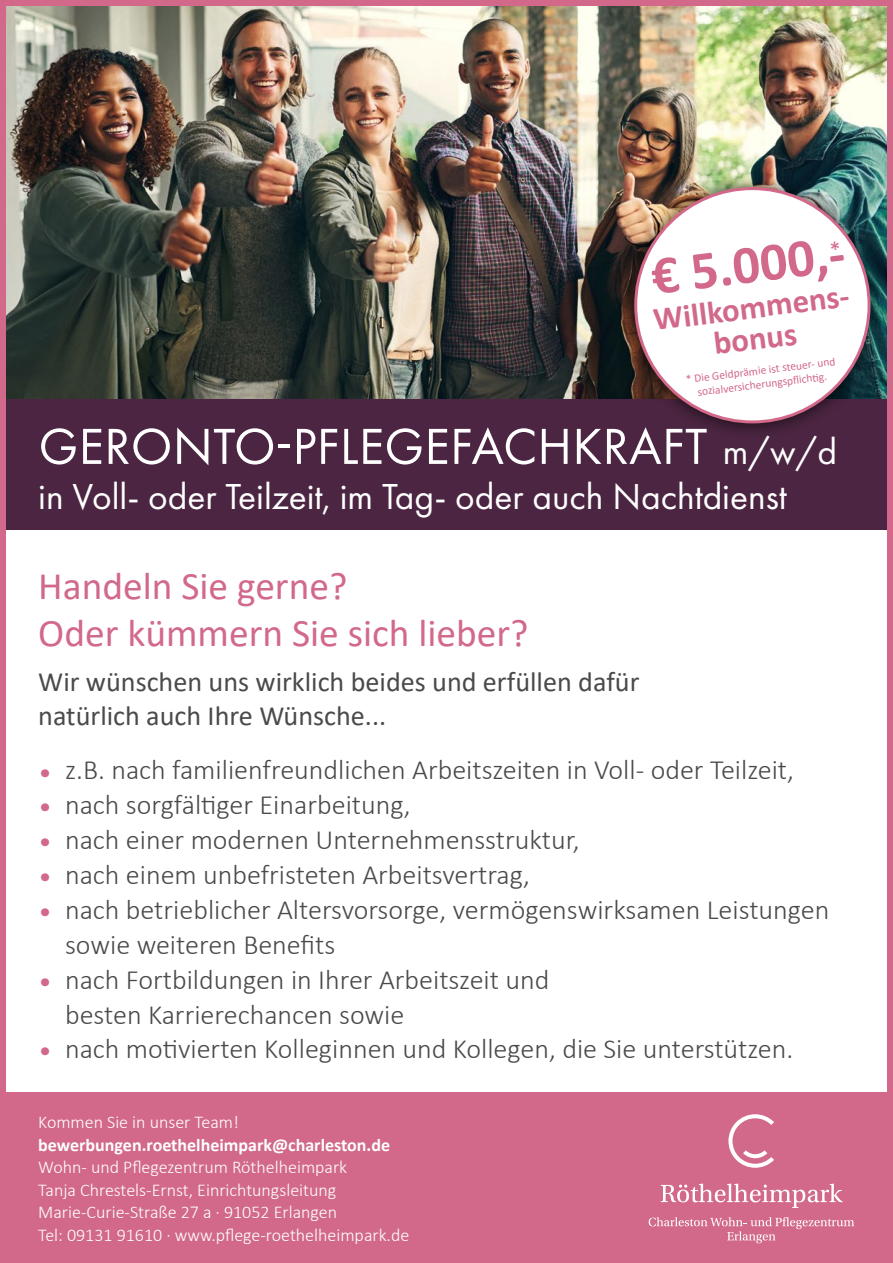
<style>
.page{position:relative;width:893px;height:1263px;background:#fff}
.page>*{position:absolute;margin:0;border:0;box-sizing:border-box;transform-origin:0 0}
.t1{font:700 54.15px "Calibri";color:#d2698a}
.t2{font:52.5px "Futura PT";letter-spacing:.005em;color:#fff}
.t3{font:39px/46.8px "Calibri";color:#d2698a}
.t4{font:37.5px "Futura PT";color:#fff}
.t5{font:700 32.85px/31.2px "Calibri";color:#d2698a;text-align:center}
.t6{font:300 27.9px/34.8px "Calibri";color:#4a4a49}
.t7{font:27.9px/33.5px "Calibri";color:#4a4a49}
.t8{font:300 18px/22.5px "Calibri";color:#fff}
.t9{font:700 18px "Calibri";color:#fff}
.t10{font:11.55px/13.8px "Calibri";color:#d2698a;text-align:center}
.s1{font-size:37.5px}
.s2{color:#d2698a}
</style>
<div class="page">
<img style="left:7px;top:7px;width:879px;height:393px">
<div style="left:0;top:1093px;width:893px;height:170px;background:#d2698a"></div>
<svg style="left:728px;top:1114px;width:46px;height:54px"></svg>
<svg style="left:661px;top:1183px;width:182px;height:25px"></svg>
<svg style="left:649px;top:1217px;width:205px;height:26px"></svg>
<div style="left:0;top:400px;width:893px;height:130px;background:#4b2541"></div>
<div style="left:619px;top:172px;width:267px;height:267px;background:#000;opacity:.7"></div>
<div style="left:636px;top:189px;width:233px;height:233px;background:#fff;border-radius:50%"></div>
<div style="left:0;top:0;width:893px;height:1263px;border:6px solid #d2698a"></div>
<h1 class="t1" style="left:647px;top:238px;width:196px;rotate:-7deg">€ 5.000,-</h1>
<p class="t5" style="left:651px;top:303px;width:199px;rotate:-7deg">Willkommens&shy;bonus</p>
<p class="t10" style="left:685px;top:372px;width:152px;rotate:-7deg">* Die Geldprämie ist steuer- und sozialversicherungspfl ichti g.</p>
<h2 class="t2" style="left:39px;top:415px;width:800px">GERONTO-PFLEGEFACHKRAFT <span class="s1">m/w/d</span></h2>
<h3 class="t4" style="left:38px;top:474px;width:750px">in Voll- oder Teilzeit, im Tag- oder auch Nachtdienst</h3>
<h3 class="t3" style="left:38px;top:562px;width:492px">Handeln Sie gerne?<br>Oder kümmern Sie sich lieber?</h3>
<p class="t7" style="left:38px;top:665px;width:603px">Wir wünschen uns wirklich beides und erfüllen dafür natürlich auch Ihre Wünsche...</p>
<p class="t6" style="left:38px;top:752px;width:757px"><span class="s2">•</span> z.B. nach familienfreundlichen Arbeitszeiten in Voll- oder Teilzeit,</p>
<p class="t6" style="left:38px;top:787px;width:374px"><span class="s2">•</span> nach sorgfältiger Einarbeitung,</p>
<p class="t6" style="left:38px;top:822px;width:543px"><span class="s2">•</span> nach einer modernen Unternehmensstruktur,</p>
<p class="t6" style="left:38px;top:857px;width:493px"><span class="s2">•</span> nach einem unbefristeten Arbeitsvertrag,</p>
<p class="t6" style="left:65px;top:892px;width:766px;text-indent:-27px"><span class="s2">•</span> nach betrieblicher Altersvorsorge, vermögenswirksamen Leistungen sowie weiteren Benefits</p>
<p class="t6" style="left:65px;top:962px;width:486px;text-indent:-27px"><span class="s2">•</span> nach Fortbildungen in Ihrer Arbeitszeit und besten Karrierechancen sowie</p>
<p class="t6" style="left:38px;top:1031px;width:757px"><span class="s2">•</span> nach motivierten Kolleginnen und Kollegen, die Sie unterstützen.</p>
<p class="t8" style="left:38px;top:1111px;width:202px">Kommen Sie in unser Team!</p>
<p class="t9" style="left:38px;top:1132px;width:353px">bewerbungen.roethelheimpark@charleston.de</p>
<p class="t8" style="left:38px;top:1156px;width:373px">Wohn- und Pflegezentrum Röthelheimpark<br>Tanja Chrestels-Ernst, Einrichtungsleitung Marie-Curie-Straße 27 a · 91052 Erlangen<br>Tel: 09131 91610 · www.pflege-roethelheimpark.de</p>
</div>
